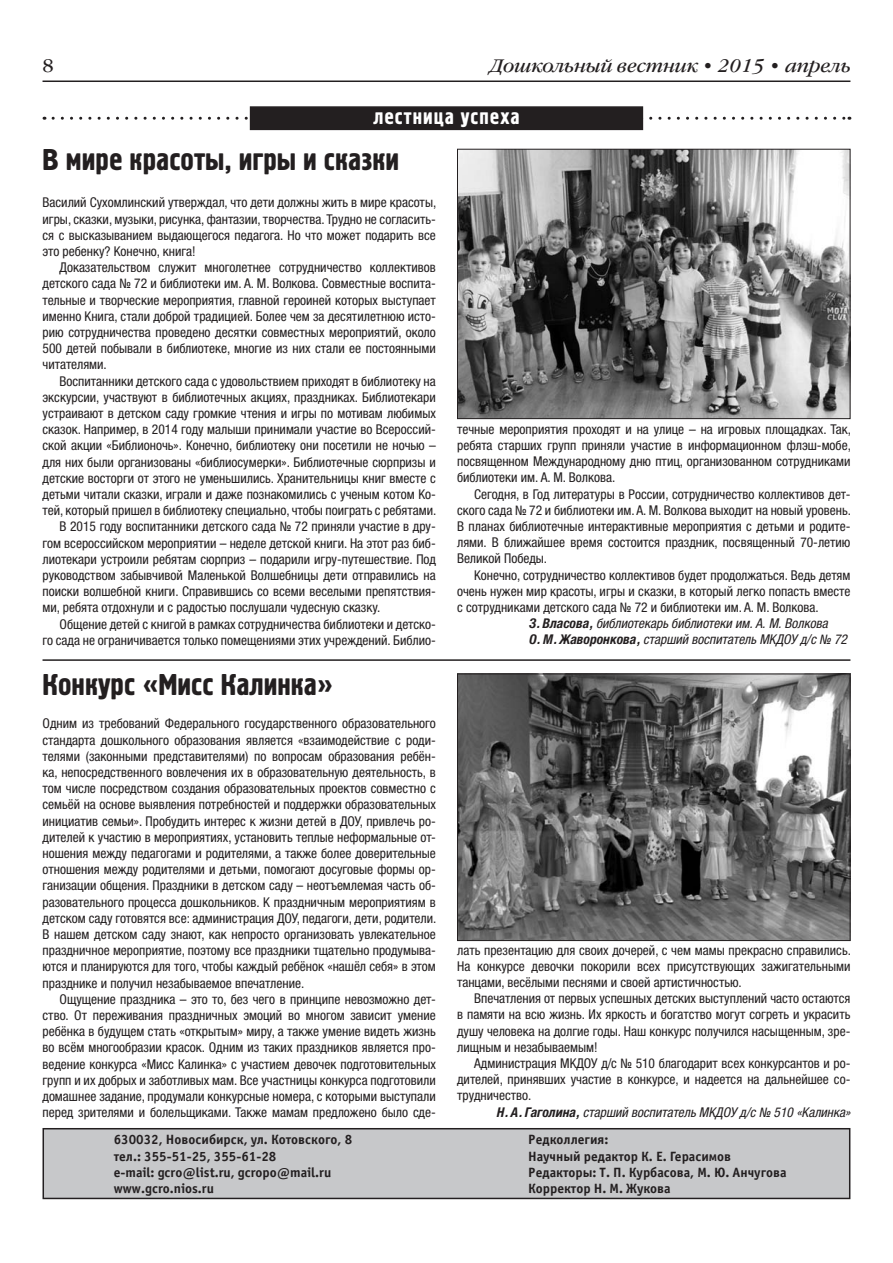
<style>
.page{position:relative;width:893px;height:1263px;background:#fff}
.page>*{position:absolute;margin:0;border:0;box-sizing:border-box;transform-origin:0 0}
.Заголовок{font:30px "Hermes C";color:#231f20}
.Заголовок-2{font:21px "Hermes C";letter-spacing:.05em;color:#fff}
.t1{font:italic 18px "Garamond Book C";color:#231f20}
.t2{font:18px "Garamond Book C";color:#231f20}
.t3{font:condensed 13.5px/16.2px "Helvetica Neue LTW1 G";color:#231f20;text-align:justify}
.t4{font:700 13.5px "Officina Sans C";color:#231f20}
.t5{font:italic condensed 13.5px "Helvetica Neue LTW1 G";color:#231f20}
.s1{font-weight:700}
</style>
<div class="page">
<hr style="left:43px;top:81px;width:807px;height:1px;background:#231f20">
<div style="left:43px;top:1129px;width:807px;height:69px;background:#c7c8ca"></div>
<div style="left:43px;top:1128px;width:807px;height:71px;border:2px solid #231f20"></div>
<svg style="left:53px;top:106px;width:797px;height:25px"></svg>
<img style="left:459px;top:151px;width:389px;height:266px">
<div style="left:457px;top:149px;width:393px;height:270px;border:1px solid #231f20"></div>
<img style="left:459px;top:676px;width:389px;height:263px">
<div style="left:457px;top:674px;width:393px;height:267px;border:1px solid #231f20"></div>
<hr style="left:43px;top:659px;width:807px;height:2px;background:#231f20">
<h3 class="t2" style="left:43px;top:56px;width:13px">8</h3>
<h3 class="t1" style="left:491px;top:56px;width:361px">Дошкольный вестник • 2015 • апрель</h3>
<p class="Заголовок-2" style="left:373px;top:105px;width:148px">лестница успеха</p>
<p class="Заголовок" style="left:43px;top:143px;width:358px">В мире красоты, игры и сказки</p>
<p class="t3" style="left:43px;top:195px;width:395px">Василий Сухомлинский утверждал, что дети должны жить в мире красоты, игры, сказки, музыки, рисунка, фантазии, творчества. Трудно не согласить&shy;ся с высказыванием выдающегося педагога. Но что может подарить все это ребенку? Конечно, книга!</p>
<p class="t3" style="left:43px;top:259px;width:395px;text-indent:17px">Доказательством служит многолетнее сотрудничество коллективов детского сада № 72 и библиотеки им. А. М. Волкова. Совместные воспита&shy;тельные и творческие мероприятия, главной героиней которых выступает именно Книга, стали доброй традицией. Более чем за десятилетнюю исто&shy;рию сотрудничества проведено десятки совместных мероприятий, около 500 детей побывали в библиотеке, многие из них стали ее постоянными читателями.</p>
<p class="t3" style="left:43px;top:373px;width:395px;text-indent:17px">Воспитанники детского сада с удовольствием приходят в библиотеку на экскурсии, участвуют в библиотечных акциях, праздниках. Библиотекари устраивают в детском саду громкие чтения и игры по мотивам любимых сказок. Например, в 2014 году малыши принимали участие во Всероссий&shy;ской акции «Библионочь». Конечно, библиотеку они посетили не ночью – для них были организованы «библиосумерки». Библиотечные сюрпризы и детские восторги от этого не уменьшились. Хранительницы книг вместе с детьми читали сказки, играли и даже познакомились с ученым котом Ко&shy;тей, который пришел в библиотеку специально, чтобы поиграть с ребятами.</p>
<p class="t3" style="left:43px;top:519px;width:395px;text-indent:17px">В 2015 году воспитанники детского сада № 72 приняли участие в дру&shy;гом всероссийском мероприятии – неделе детской книги. На этот раз биб&shy;лиотекари устроили ребятам сюрприз – подарили игру-путешествие. Под руководством забывчивой Маленькой Волшебницы дети отправились на поиски волшебной книги. Справившись со всеми веселыми препятствия&shy;ми, ребята отдохнули и с радостью послушали чудесную сказку.</p>
<p class="t3" style="left:43px;top:616px;width:395px;text-align:right">Общение детей с книгой в рамках сотрудничества библиотеки и детско-<br>го сада не ограничивается только помещениями этих учреждений. Библио-</p>
<p class="Заголовок" style="left:43px;top:668px;width:292px">Конкурс «Мисс Калинка»</p>
<p class="t3" style="left:43px;top:715px;width:395px">Одним из требований Федерального государственного образовательного стандарта дошкольного образования является «взаимодействие с роди&shy;телями (законными представителями) по вопросам образования ребён&shy;ка, непосредственного вовлечения их в образовательную деятельность, в том числе посредством создания образовательных проектов совместно с семьёй на основе выявления потребностей и поддержки образовательных инициатив семьи». Пробудить интерес к жизни детей в ДОУ, привлечь ро&shy;дителей к участию в мероприятиях, установить теплые неформальные от&shy;ношения между педагогами и родителями, а также более доверительные отношения между родителями и детьми, помогают досуговые формы ор&shy;ганизации общения. Праздники в детском саду – неотъемлемая часть об&shy;разовательного процесса дошкольников. К праздничным мероприятиям в детском саду готовятся все: администрация ДОУ, педагоги, дети, родители.<br>В нашем детском саду знают, как непросто организовать увлекательное праздничное мероприятие, поэтому все праздники тщательно продумыва&shy;ются и планируются для того, чтобы каждый ребёнок «нашёл себя» в этом празднике и получил незабываемое впечатление.</p>
<p class="t3" style="left:43px;top:991px;width:395px;text-indent:17px">Ощущение праздника – это то, без чего в принципе невозможно дет&shy;ство. От переживания праздничных эмоций во многом зависит умение ребёнка в будущем стать «открытым» миру, а также умение видеть жизнь во всём многообразии красок. Одним из таких праздников является про&shy;ведение конкурса «Мисс Калинка» с участием девочек подготовительных групп и их добрых и заботливых мам. Все участницы конкурса подготовили домашнее задание, продумали конкурсные номера, с которыми выступали перед зрителями и болельщиками. Также мамам предложено было сде-</p>
<p class="t4" style="left:114px;top:1132px;width:240px">630032, Новосибирск, ул. Котовского, 8</p>
<p class="t4" style="left:114px;top:1148px;width:164px">тел.: 355-51-25, 355-61-28</p>
<p class="t4" style="left:114px;top:1164px;width:219px">e-mail: gcro@list.ru, gcropo@mail.ru</p>
<p class="t4" style="left:114px;top:1181px;width:102px">www.gcro.nios.ru</p>
<p class="t3" style="left:457px;top:421px;width:395px">течные мероприятия проходят и на улице – на игровых площадках. Так, ребята старших групп приняли участие в информационном флэш-мобе, посвященном Международному дню птиц, организованном сотрудниками библиотеки им. А. М. Волкова.</p>
<p class="t3" style="left:457px;top:486px;width:395px;text-indent:17px">Сегодня, в Год литературы в России, сотрудничество коллективов дет&shy;ского сада № 72 и библиотеки им. А. М. Волкова выходит на новый уровень.<br>В планах библиотечные интерактивные мероприятия с детьми и родите&shy;лями. В ближайшее время состоится праздник, посвященный 70-летию Великой Победы.</p>
<p class="t3" style="left:457px;top:567px;width:395px;text-indent:17px">Конечно, сотрудничество коллективов будет продолжаться. Ведь детям очень нужен мир красоты, игры и сказки, в который легко попасть вместе с сотрудниками детского сада № 72 и библиотеки им. А. М. Волкова.</p>
<p class="t5" style="left:529px;top:616px;width:300px"><span class="s1">З. Власова,</span> библиотекарь библиотеки им. А. М. Волкова</p>
<p class="t5" style="left:529px;top:632px;width:319px"><span class="s1">О. М. Жаворонкова,</span> старший воспитатель МКДОУ д/с № 72</p>
<p class="t3" style="left:457px;top:942px;width:395px">лать презентацию для своих дочерей, с чем мамы прекрасно справились.<br>На конкурсе девочки покорили всех присутствующих зажигательными танцами, весёлыми песнями и своей артистичностью.</p>
<p class="t3" style="left:457px;top:990px;width:395px;text-indent:17px">Впечатления от первых успешных детских выступлений часто остаются в памяти на всю жизнь. Их яркость и богатство могут согреть и украсить душу человека на долгие годы. Наш конкурс получился насыщенным, зре&shy;лищным и незабываемым!</p>
<p class="t3" style="left:457px;top:1055px;width:395px;text-indent:17px">Администрация МКДОУ д/с № 510 благодарит всех конкурсантов и ро&shy;дителей, принявших участие в конкурсе, и надеется на дальнейшее со&shy;трудничество.</p>
<p class="t5" style="left:497px;top:1104px;width:355px"><span class="s1">Н. А. Гаголина,</span> старший воспитатель МКДОУ д/с № 510 «Калинка»</p>
<p class="t4" style="left:528px;top:1132px;width:82px">Редколлегия:</p>
<p class="t4" style="left:528px;top:1148px;width:205px">Научный редактор К. Е. Герасимов</p>
<p class="t4" style="left:528px;top:1164px;width:260px">Редакторы: Т. П. Курбасова, М. Ю. Анчугова</p>
<p class="t4" style="left:528px;top:1181px;width:144px">Корректор Н. М. Жукова</p>
</div>
